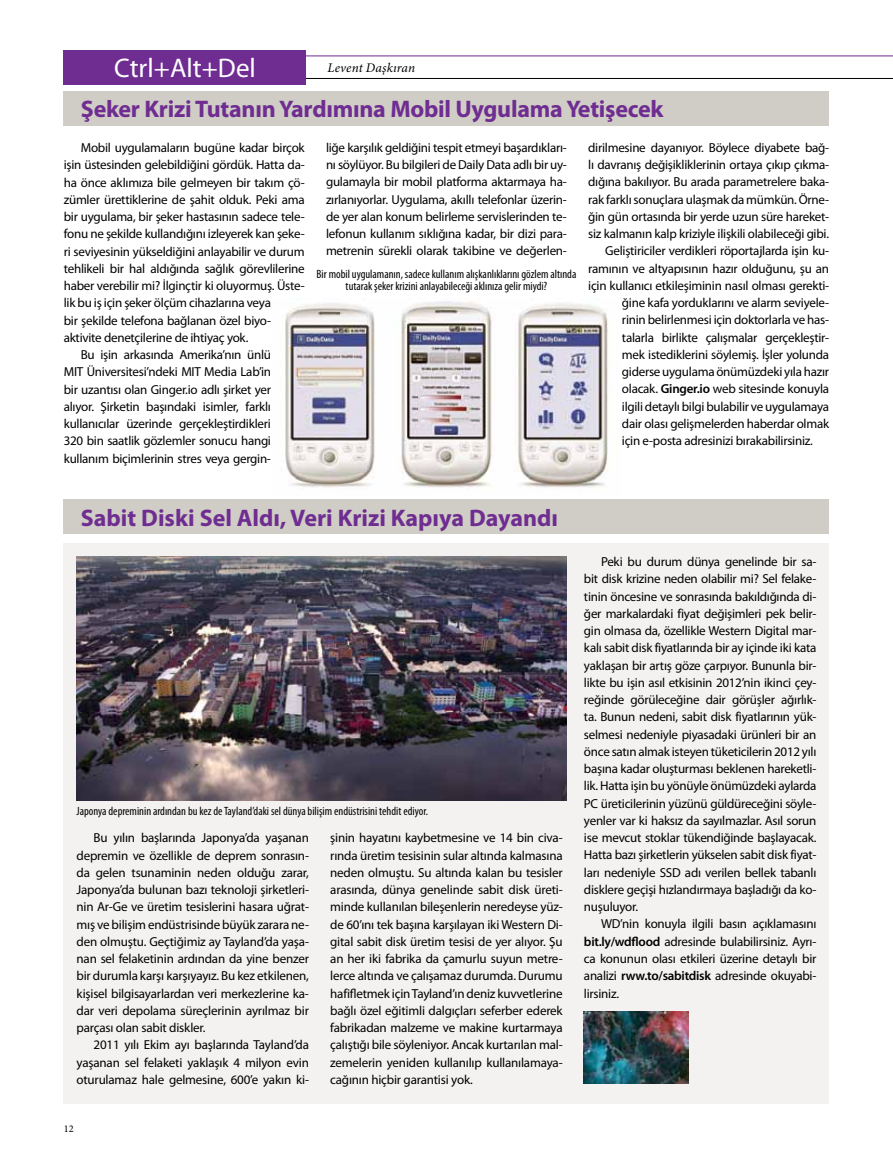
<style>
.page{position:relative;width:893px;height:1170px;background:#fff}
.page>*{position:absolute;margin:0;border:0;box-sizing:border-box;transform-origin:0 0}
.t1{font:27px "Myriad Pro";color:#fff}
.t2{font:700 24px "Myriad Pro";letter-spacing:-.01em;color:#6f2c91}
.t3{font:italic 13.2px "Minion Pro";letter-spacing:.01em;color:#000}
.t4{font:13.05px/17.2px "Myriad Pro";letter-spacing:-.02em;color:#000;text-align:justify}
.t5{font:condensed 12px/12px "Myriad Pro";color:#000;text-align:center}
.t6{font:10.35px "Minion Pro";color:#000}
.s1{font-weight:600}
</style>
<div class="page">
<img style="left:285px;top:301px;width:323px;height:188px">
<div style="left:64px;top:91px;width:765px;height:34px;background:#cfcdc5"></div>
<div style="left:64px;top:543px;width:765px;height:560px;background:#f4f2f1"></div>
<div style="left:64px;top:500px;width:765px;height:34px;background:#cfcdc5"></div>
<img style="left:584px;top:1011px;width:105px;height:72px">
<img style="left:77px;top:556px;width:490px;height:244px">
<hr style="left:64px;top:56px;width:829px;height:1px;background:#6f2c91">
<hr style="left:64px;top:78px;width:829px;height:1px;background:#000">
<div style="left:64px;top:50px;width:242px;height:34px;background:#6f2c91"></div>
<h1 class="t1" style="left:114px;top:52px;width:143px">Ctrl+Alt+Del</h1>
<p class="t3" style="left:327px;top:58px;width:89px">Levent Daşkıran</p>
<h2 class="t2" style="left:81px;top:94px;width:584px">Şeker Krizi Tutanın Yardımına Mobil Uygulama Yetişecek</h2>
<p class="t4" style="left:81px;top:139px;width:225px">Mobil uygulamaların bugüne kadar birçok</p>
<p class="t4" style="left:64px;top:156px;width:242px">işin üstesinden gelebildiğini gördük. Hatta da-</p>
<p class="t4" style="left:64px;top:173px;width:242px">ha önce aklımıza bile gelmeyen bir takım çö-</p>
<p class="t4" style="left:64px;top:190px;width:242px">zümler ürettiklerine de şahit olduk. Peki ama</p>
<p class="t4" style="left:64px;top:208px;width:242px">bir uygulama, bir şeker hastasının sadece tele-</p>
<p class="t4" style="left:64px;top:225px;width:242px">fonu ne şekilde kullandığını izleyerek kan şeke-</p>
<p class="t4" style="left:64px;top:242px;width:242px">ri seviyesinin yükseldiğini anlayabilir ve durum</p>
<p class="t4" style="left:64px;top:259px;width:242px">tehlikeli bir hal aldığında sağlık görevlilerine</p>
<p class="t4" style="left:64px;top:277px;width:242px">haber verebilir mi? İlginçtir ki oluyormuş. Üste-</p>
<p class="t4" style="left:64px;top:294px;width:209px">lik bu iş için şeker ölçüm cihazlarına veya</p>
<p class="t4" style="left:64px;top:311px;width:209px">bir şekilde telefona bağlanan özel biyo-</p>
<p class="t4" style="left:64px;top:328px;width:186px">aktivite denetçilerine de ihtiyaç yok.</p>
<p class="t4" style="left:81px;top:346px;width:192px">Bu işin arkasında Amerika’nın ünlü</p>
<p class="t4" style="left:64px;top:363px;width:209px">MIT Üniversitesi’ndeki MIT Media Lab’in</p>
<p class="t4" style="left:64px;top:380px;width:209px">bir uzantısı olan Ginger.io adlı şirket yer</p>
<p class="t4" style="left:64px;top:397px;width:209px">alıyor. Şirketin başındaki isimler, farklı</p>
<p class="t4" style="left:64px;top:415px;width:209px">kullanıcılar üzerinde gerçekleştirdikleri</p>
<p class="t4" style="left:64px;top:432px;width:209px">320 bin saatlik gözlemler sonucu hangi</p>
<p class="t4" style="left:64px;top:449px;width:209px">kullanım biçimlerinin stres veya gergin-</p>
<p class="t4" style="left:326px;top:139px;width:242px">liğe karşılık geldiğini tespit etmeyi başardıkları&shy;nı söylüyor. Bu bilgileri de Daily Data adlı bir uy&shy;gulamayla bir mobil platforma aktarmaya ha&shy;zırlanıyorlar. Uygulama, akıllı telefonlar üzerin&shy;de yer alan konum belirleme servislerinden te&shy;lefonun kullanım sıklığına kadar, bir dizi para&shy;metrenin sürekli olarak takibine ve değerlen-</p>
<p class="t4" style="left:588px;top:139px;width:242px">dirilmesine dayanıyor. Böylece diyabete bağ-</p>
<p class="t4" style="left:588px;top:156px;width:242px">lı davranış değişikliklerinin ortaya çıkıp çıkma-</p>
<p class="t4" style="left:588px;top:173px;width:242px">dığına bakılıyor. Bu arada parametrelere baka-</p>
<p class="t4" style="left:588px;top:190px;width:242px">rak farklı sonuçlara ulaşmak da mümkün. Örne-</p>
<p class="t4" style="left:588px;top:208px;width:242px">ğin gün ortasında bir yerde uzun süre hareket-</p>
<p class="t4" style="left:588px;top:225px;width:242px">siz kalmanın kalp kriziyle ilişkili olabileceği gibi.</p>
<p class="t4" style="left:605px;top:242px;width:225px">Geliştiriciler verdikleri röportajlarda işin ku-</p>
<p class="t4" style="left:588px;top:259px;width:242px">ramının ve altyapısının hazır olduğunu, şu an</p>
<p class="t4" style="left:588px;top:277px;width:242px">için kullanıcı etkileşiminin nasıl olması gerekti-</p>
<p class="t4" style="left:622px;top:294px;width:209px">ğine kafa yorduklarını ve alarm seviyele-</p>
<p class="t4" style="left:622px;top:311px;width:209px">rinin belirlenmesi için doktorlarla ve has-</p>
<p class="t4" style="left:622px;top:328px;width:209px">talarla birlikte çalışmalar gerçekleştir-</p>
<p class="t4" style="left:622px;top:346px;width:209px">mek istediklerini söylemiş. İşler yolunda</p>
<p class="t4" style="left:622px;top:363px;width:209px">giderse uygulama önümüzdeki yıla hazır</p>
<p class="t4" style="left:622px;top:380px;width:209px">olacak. <span class="s1">Ginger.io</span> web sitesinde konuyla</p>
<p class="t4" style="left:622px;top:397px;width:209px">ilgili detaylı bilgi bulabilir ve uygulamaya</p>
<p class="t4" style="left:622px;top:415px;width:209px">dair olası gelişmelerden haberdar olmak</p>
<p class="t4" style="left:622px;top:432px;width:192px">için e-posta adresinizi bırakabilirsiniz.</p>
<p class="t5" style="left:317px;top:267px;width:261px">Bir mobil uygulamanın, sadece kullanım alışkanlıklarını gözlem altında tutarak şeker krizini anlayabileceği aklınıza gelir miydi?</p>
<h2 class="t2" style="left:81px;top:502px;width:479px">Sabit Diski Sel Aldı, Veri Krizi Kapıya Dayandı</h2>
<p class="t5" style="left:77px;top:805px;width:353px">Japonya depreminin ardından bu kez de Tayland’daki sel dünya bilişim endüstrisini tehdit ediyor.</p>
<p class="t4" style="left:77px;top:829px;width:234px;text-indent:17px">Bu yılın başlarında Japonya’da yaşanan depremin ve özellikle de deprem sonrasın&shy;da gelen tsunaminin neden olduğu zarar, Japonya’da bulunan bazı teknoloji şirketleri&shy;nin Ar-Ge ve üretim tesislerini hasara uğrat&shy;mış ve bilişim endüstrisinde büyük zarara ne&shy;den olmuştu. Geçtiğimiz ay Tayland’da yaşa&shy;nan sel felaketinin ardından da yine benzer bir durumla karşı karşıyayız. Bu kez etkilenen, kişisel bilgisayarlardan veri merkezlerine ka&shy;dar veri depolama süreçlerinin ayrılmaz bir parçası olan sabit diskler.</p>
<p class="t4" style="left:77px;top:1036px;width:234px;text-indent:17px">2011 yılı Ekim ayı başlarında Tayland’da yaşanan sel felaketi yaklaşık 4 milyon evin oturulamaz hale gelmesine, 600’e yakın ki-</p>
<p class="t6" style="left:64px;top:1121px;width:11px">12</p>
<p class="t4" style="left:330px;top:829px;width:234px">şinin hayatını kaybetmesine ve 14 bin civa&shy;rında üretim tesisinin sular altında kalmasına neden olmuştu. Su altında kalan bu tesisler arasında, dünya genelinde sabit disk üreti&shy;minde kullanılan bileşenlerin neredeyse yüz&shy;de 60’ını tek başına karşılayan iki Western Di&shy;gital sabit disk üretim tesisi de yer alıyor. Şu an her iki fabrika da çamurlu suyun metre&shy;lerce altında ve çalışamaz durumda. Durumu hafifletmek için Tayland’ın deniz kuvvetlerine bağlı özel eğitimli dalgıçları seferber ederek fabrikadan malzeme ve makine kurtarmaya çalıştığı bile söyleniyor. Ancak kurtarılan mal&shy;zemelerin yeniden kullanılıp kullanılamaya&shy;cağının hiçbir garantisi yok.</p>
<p class="t4" style="left:584px;top:553px;width:234px;text-indent:17px">Peki bu durum dünya genelinde bir sa&shy;bit disk krizine neden olabilir mi? Sel felake&shy;tinin öncesine ve sonrasında bakıldığında di&shy;ğer markalardaki fiyat değişimleri pek belir&shy;gin olmasa da, özellikle Western Digital mar&shy;kalı sabit disk fiyatlarında bir ay içinde iki kata yaklaşan bir artış göze çarpıyor. Bununla bir&shy;likte bu işin asıl etkisinin 2012’nin ikinci çey&shy;reğinde görüleceğine dair görüşler ağırlık&shy;ta. Bunun nedeni, sabit disk fiyatlarının yük&shy;selmesi nedeniyle piyasadaki ürünleri bir an önce satın almak isteyen tüketicilerin 2012 yılı başına kadar oluşturması beklenen hareketli&shy;lik. Hatta işin bu yönüyle önümüzdeki aylarda PC üreticilerinin yüzünü güldüreceğini söyle&shy;yenler var ki haksız da sayılmazlar. Asıl sorun ise mevcut stoklar tükendiğinde başlayacak.<br>Hatta bazı şirketlerin yükselen sabit disk fiyat&shy;ları nedeniyle SSD adı verilen bellek tabanlı disklere geçişi hızlandırmaya başladığı da ko&shy;nuşuluyor.</p>
<p class="t4" style="left:584px;top:915px;width:234px;text-indent:17px">WD’nin konuyla ilgili basın açıklamasını <span class="s1">bit.ly/wdflood</span> adresinde bulabilirsiniz. Ayrı&shy;ca konunun olası etkileri üzerine detaylı bir analizi <span class="s1">rww.to/sabitdisk</span> adresinde okuyabi&shy;lirsiniz.</p>
</div>
